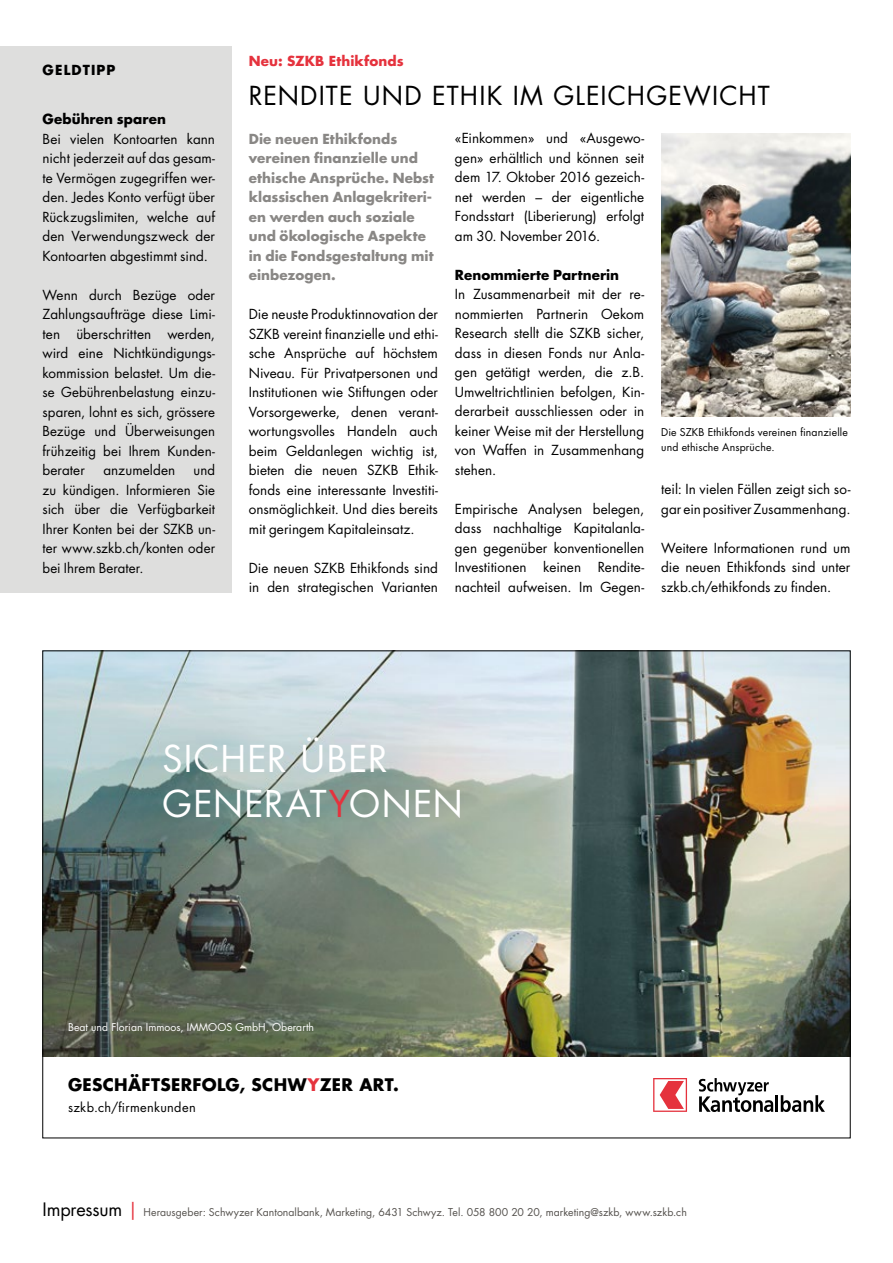
<style>
.page{position:relative;width:893px;height:1263px;background:#fff}
.page>*{position:absolute;margin:0;border:0;box-sizing:border-box;transform-origin:0 0}
.t1{font:36px/45px "Futura Std";letter-spacing:.03em;color:#fff}
.t2{font:25.5px "Futura Std";letter-spacing:.045em;color:#000}
.t3{font:700 16.8px "Futura Std";letter-spacing:.02em;color:#000}
.t4{font:13.5px/19.5px "Futura Std";letter-spacing:.005em;color:#000;text-align:justify}
.t5{font:700 13.5px/19.5px "Futura Std";letter-spacing:.005em;color:#898785}
.t6{font:700 13.5px "Futura Std";letter-spacing:.01em;color:#000}
.t7{font:700 13.5px "Futura Std";letter-spacing:.005em;color:#e5323d}
.t8{font:700 13.5px "Futura Std";letter-spacing:.085em;color:#000}
.t9{font:12.75px "Futura Std";letter-spacing:.03em;color:#000}
.t10{font:10.5px "Futura Std";letter-spacing:.005em;color:#55524e}
.t11{font:10.5px/15px "Futura Std";letter-spacing:.015em;color:#000}
.t12{font:10.5px "Futura Std";color:#fff}
.s1{color:#e5323d}
.s2{font-size:18px;color:#000}
.s3{font-size:18px;color:#e5323d}
</style>
<div class="page">
<div style="left:0;top:46px;width:232px;height:546px;background:#dededd"></div>
<img style="left:661px;top:134px;width:189px;height:283px">
<img style="left:45px;top:653px;width:803px;height:404px">
<svg style="left:699px;top:1078px;width:126px;height:34px"></svg>
<svg style="left:653px;top:1078px;width:34px;height:34px"></svg>
<p class="t8" style="left:43px;top:61px;width:74px">GELDTIPP</p>
<p class="t6" style="left:43px;top:110px;width:125px">Gebühren sparen</p>
<p class="t4" style="left:43px;top:129px;width:174px">Bei vielen Kontoarten kann nicht jederzeit auf das gesam&shy;te Vermögen zugegriffen wer&shy;den. Jedes Konto verfügt über Rückzugslimiten, welche auf den Verwendungszweck der Kontoarten abgestimmt sind.</p>
<p class="t4" style="left:43px;top:285px;width:174px">Wenn durch Bezüge oder Zahlungsaufträge diese Limi&shy;ten überschritten werden, wird eine Nichtkündigungs&shy;kommission belastet. Um die&shy;se Gebührenbelastung einzu&shy;sparen, lohnt es sich, grössere Bezüge und Überweisungen frühzeitig bei Ihrem Kunden&shy;berater</p>
<p class="t4" style="left:103px;top:460px;width:73px">anzumelden</p>
<p class="t4" style="left:43px;top:460px;width:174px;text-indent:151px">und zu kündigen. Informieren Sie sich über die Verfügbarkeit Ihrer Konten bei der SZKB un&shy;ter www.szkb.ch/konten oder bei Ihrem Berater.</p>
<p class="t7" style="left:249px;top:52px;width:156px">Neu: SZKB Ethikfonds</p>
<h2 class="t2" style="left:249px;top:79px;width:522px">RENDITE UND ETHIK IM GLEICHGEWICHT</h2>
<p class="t5" style="left:249px;top:129px;width:187px">Die neuen Ethikfonds vereinen finanzielle und ethische Ansprüche. Nebst klassischen Anlagekriteri&shy;en werden auch soziale und ökologische Aspekte in die Fondsgestaltung mit einbezogen.</p>
<p class="t4" style="left:249px;top:304px;width:191px">Die neuste Produktinnovation der SZKB vereint finanzielle und ethi&shy;sche Ansprüche auf höchstem Niveau. Für Privatpersonen und Institutionen wie Stiftungen oder Vorsorgewerke, denen verant&shy;wortungsvolles Handeln auch beim Geldanlegen wichtig ist, bieten die neuen SZKB Ethik&shy;fonds eine interessante Investiti&shy;onsmöglichkeit. Und dies bereits mit geringem Kapitaleinsatz.</p>
<p class="t4" style="left:249px;top:558px;width:191px">Die neuen SZKB Ethikfonds sind in den strategischen Varianten</p>
<p class="t4" style="left:455px;top:129px;width:191px">«Einkommen» und «Ausgewo&shy;gen» erhältlich und können seit dem 17. Oktober 2016 gezeich&shy;net werden – der eigentliche Fondsstart (Liberierung) erfolgt am 30. November 2016.</p>
<p class="t6" style="left:455px;top:266px;width:166px">Renommierte Partnerin</p>
<p class="t4" style="left:455px;top:285px;width:191px">In Zusammenarbeit mit der re&shy;nommierten Partnerin Oekom Research stellt die SZKB sicher, dass in diesen Fonds nur Anla&shy;gen getätigt werden, die z.B.<br>Umweltrichtlinien befolgen, Kin&shy;derarbeit ausschliessen oder in keiner Weise mit der Herstellung von Waffen in Zusammenhang stehen.</p>
<p class="t4" style="left:455px;top:499px;width:191px">Empirische Analysen belegen, dass nachhaltige Kapitalanla&shy;gen gegenüber konventionellen Investitionen keinen Rendite&shy;nachteil aufweisen. Im Gegen-</p>
<p class="t11" style="left:661px;top:425px;width:188px">Die SZKB Ethikfonds vereinen finanzielle und ethische Ansprüche.</p>
<p class="t4" style="left:661px;top:480px;width:191px">teil: In vielen Fällen zeigt sich so&shy;gar ein positiver Zusammenhang.</p>
<p class="t4" style="left:661px;top:538px;width:191px">Weitere Informationen rund um die neuen Ethikfonds sind unter szkb.ch/ethikfonds zu finden.</p>
<h1 class="t1" style="left:163px;top:737px;width:302px">SICHER ÜBER<br>GENERAT<span class="s1">Y</span>ONEN</h1>
<p class="t12" style="left:68px;top:1021px;width:248px">Beat und Florian Immoos, IMMOOS GmbH, Oberarth</p>
<p class="t3" style="left:68px;top:1073px;width:332px">GESCHÄFTSERFOLG, SCHW<span class="s1">Y</span>ZER ART.</p>
<p class="t9" style="left:68px;top:1099px;width:129px">szkb.ch/firmenkunden</p>
<p class="t10" style="left:43px;top:1205px;width:646px"><span class="s2">Impressum</span> <span class="s3">|</span> Herausgeber: Schwyzer Kantonalbank, Marketing, 6431 Schwyz. Tel. 058 800 20 20, marketing@szkb, www.szkb.ch</p>
</div>
